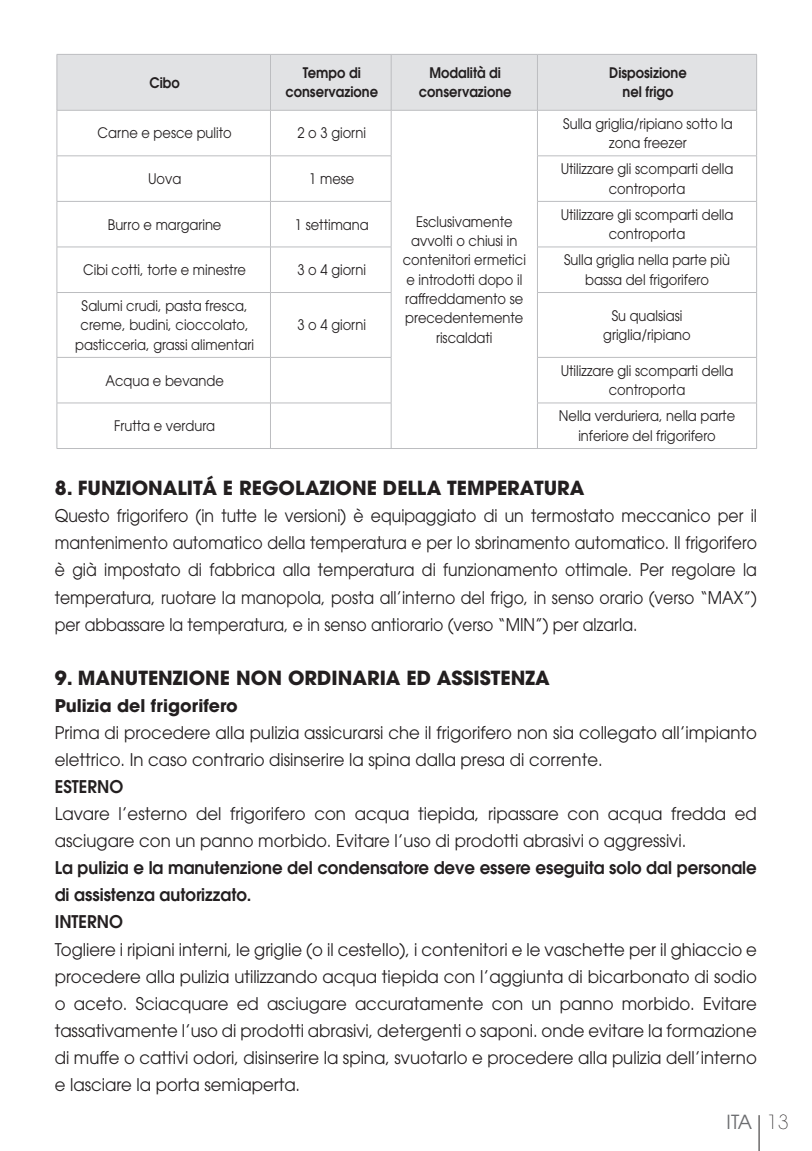
<style>
.page{position:relative;width:812px;height:1151px;background:#fff}
.page>*{position:absolute;margin:0;border:0;box-sizing:border-box;transform-origin:0 0}
.t1{font:700 19.35px "ITC Avant Garde Std";color:#231f20}
.t2{font:19.35px "ITC Avant Garde Std";color:#6c6d70}
.t3{font:17.4px/27px "ITC Avant Garde Std";color:#231f20;scale:.95 1}
.t4{font:17.4px/27px "ITC Avant Garde Std";color:#231f20;text-align:justify;scale:.9 1}
.t5{font:600 17.4px/27px "ITC Avant Garde Std";color:#231f20;scale:.95 1}
.t6{font:700 17.4px "ITC Avant Garde Std";color:#231f20}
.t7{font:14.55px/19.4px "ITC Avant Garde Std";color:#231f20;text-align:center;scale:.9 1}
.t8{font:600 14.55px/19.4px "ITC Avant Garde Std";color:#231f20;text-align:center;scale:.9 1}
.s1{font-weight:200;color:#231f20}
</style>
<div class="page">
<hr style="left:758px;top:1115px;width:1px;height:36px;background:#231f20">
<div style="left:58px;top:55px;width:698px;height:55px;background:#e1e2e4"></div>
<hr style="left:57px;top:54px;width:213px;height:1px;background:#bcbdc0">
<hr style="left:57px;top:55px;width:1px;height:55px;background:#bcbdc0">
<hr style="left:270px;top:54px;width:121px;height:1px;background:#bcbdc0">
<hr style="left:270px;top:55px;width:1px;height:55px;background:#bcbdc0">
<hr style="left:391px;top:54px;width:146px;height:1px;background:#bcbdc0">
<hr style="left:391px;top:55px;width:1px;height:55px;background:#bcbdc0">
<hr style="left:537px;top:54px;width:219px;height:1px;background:#bcbdc0">
<hr style="left:537px;top:55px;width:1px;height:55px;background:#bcbdc0">
<hr style="left:756px;top:55px;width:1px;height:55px;background:#bcbdc0">
<hr style="left:57px;top:110px;width:213px;height:1px;background:#bcbdc0">
<hr style="left:57px;top:111px;width:1px;height:45px;background:#bcbdc0">
<hr style="left:270px;top:110px;width:121px;height:1px;background:#bcbdc0">
<hr style="left:270px;top:111px;width:1px;height:45px;background:#bcbdc0">
<hr style="left:391px;top:110px;width:146px;height:1px;background:#bcbdc0">
<hr style="left:391px;top:111px;width:1px;height:45px;background:#bcbdc0">
<hr style="left:537px;top:110px;width:219px;height:1px;background:#bcbdc0">
<hr style="left:537px;top:111px;width:1px;height:45px;background:#bcbdc0">
<hr style="left:756px;top:111px;width:1px;height:45px;background:#bcbdc0">
<hr style="left:57px;top:156px;width:213px;height:1px;background:#bcbdc0">
<hr style="left:57px;top:156px;width:1px;height:45px;background:#bcbdc0">
<hr style="left:270px;top:156px;width:121px;height:1px;background:#bcbdc0">
<hr style="left:270px;top:156px;width:1px;height:45px;background:#bcbdc0">
<hr style="left:391px;top:156px;width:1px;height:45px;background:#bcbdc0">
<hr style="left:537px;top:156px;width:219px;height:1px;background:#bcbdc0">
<hr style="left:537px;top:156px;width:1px;height:45px;background:#bcbdc0">
<hr style="left:756px;top:156px;width:1px;height:45px;background:#bcbdc0">
<hr style="left:57px;top:201px;width:213px;height:1px;background:#bcbdc0">
<hr style="left:57px;top:202px;width:1px;height:45px;background:#bcbdc0">
<hr style="left:270px;top:201px;width:121px;height:1px;background:#bcbdc0">
<hr style="left:270px;top:202px;width:1px;height:45px;background:#bcbdc0">
<hr style="left:391px;top:202px;width:1px;height:45px;background:#bcbdc0">
<hr style="left:537px;top:201px;width:219px;height:1px;background:#bcbdc0">
<hr style="left:537px;top:202px;width:1px;height:45px;background:#bcbdc0">
<hr style="left:756px;top:202px;width:1px;height:45px;background:#bcbdc0">
<hr style="left:57px;top:247px;width:213px;height:1px;background:#bcbdc0">
<hr style="left:57px;top:247px;width:1px;height:45px;background:#bcbdc0">
<hr style="left:270px;top:247px;width:121px;height:1px;background:#bcbdc0">
<hr style="left:270px;top:247px;width:1px;height:45px;background:#bcbdc0">
<hr style="left:391px;top:247px;width:1px;height:45px;background:#bcbdc0">
<hr style="left:537px;top:247px;width:219px;height:1px;background:#bcbdc0">
<hr style="left:537px;top:247px;width:1px;height:45px;background:#bcbdc0">
<hr style="left:756px;top:247px;width:1px;height:45px;background:#bcbdc0">
<hr style="left:57px;top:292px;width:213px;height:1px;background:#bcbdc0">
<hr style="left:57px;top:293px;width:1px;height:64px;background:#bcbdc0">
<hr style="left:270px;top:292px;width:121px;height:1px;background:#bcbdc0">
<hr style="left:270px;top:293px;width:1px;height:64px;background:#bcbdc0">
<hr style="left:391px;top:293px;width:1px;height:64px;background:#bcbdc0">
<hr style="left:537px;top:292px;width:219px;height:1px;background:#bcbdc0">
<hr style="left:537px;top:293px;width:1px;height:64px;background:#bcbdc0">
<hr style="left:756px;top:293px;width:1px;height:64px;background:#bcbdc0">
<hr style="left:57px;top:357px;width:213px;height:1px;background:#bcbdc0">
<hr style="left:57px;top:358px;width:1px;height:45px;background:#bcbdc0">
<hr style="left:270px;top:357px;width:121px;height:1px;background:#bcbdc0">
<hr style="left:270px;top:358px;width:1px;height:45px;background:#bcbdc0">
<hr style="left:391px;top:358px;width:1px;height:45px;background:#bcbdc0">
<hr style="left:537px;top:357px;width:219px;height:1px;background:#bcbdc0">
<hr style="left:537px;top:358px;width:1px;height:45px;background:#bcbdc0">
<hr style="left:756px;top:358px;width:1px;height:45px;background:#bcbdc0">
<hr style="left:57px;top:403px;width:213px;height:1px;background:#bcbdc0">
<hr style="left:57px;top:403px;width:1px;height:45px;background:#bcbdc0">
<hr style="left:270px;top:403px;width:121px;height:1px;background:#bcbdc0">
<hr style="left:270px;top:403px;width:1px;height:45px;background:#bcbdc0">
<hr style="left:391px;top:403px;width:1px;height:45px;background:#bcbdc0">
<hr style="left:537px;top:403px;width:219px;height:1px;background:#bcbdc0">
<hr style="left:537px;top:403px;width:1px;height:45px;background:#bcbdc0">
<hr style="left:756px;top:403px;width:1px;height:45px;background:#bcbdc0">
<hr style="left:57px;top:448px;width:699px;height:1px;background:#bcbdc0">
<p class="t8" style="left:149px;top:74px;width:35px">Cibo</p>
<p class="t8" style="left:285px;top:64px;width:104px">Tempo di conservazione</p>
<p class="t8" style="left:419px;top:64px;width:104px">Modalità di conservazione</p>
<p class="t8" style="left:609px;top:64px;width:88px">Disposizione nel frigo</p>
<p class="t7" style="left:98px;top:124px;width:150px">Carne e pesce pulito</p>
<p class="t7" style="left:297px;top:124px;width:78px">2 o 3 giorni</p>
<p class="t7" style="left:563px;top:115px;width:190px">Sulla griglia/ripiano sotto la zona freezer</p>
<p class="t7" style="left:148px;top:170px;width:38px">Uova</p>
<p class="t7" style="left:309px;top:170px;width:52px">1 mese</p>
<p class="t7" style="left:560px;top:160px;width:193px">Utilizzare gli scomparti della controporta</p>
<p class="t7" style="left:108px;top:215px;width:128px">Burro e margarine</p>
<p class="t7" style="left:295px;top:215px;width:84px">1 settimana</p>
<p class="t7" style="left:560px;top:206px;width:193px">Utilizzare gli scomparti della controporta</p>
<p class="t7" style="left:83px;top:261px;width:182px">Cibi cotti, torte e minestre</p>
<p class="t7" style="left:297px;top:261px;width:78px">3 o 4 giorni</p>
<p class="t7" style="left:564px;top:251px;width:186px">Sulla griglia nella parte più bassa del frigorifero</p>
<p class="t7" style="left:75px;top:297px;width:200px">Salumi crudi, pasta fresca, creme, budini, cioccolato, pasticceria, grassi alimentari</p>
<p class="t7" style="left:402px;top:213px;width:138px">Esclusivamente avvolti o chiusi in contenitori ermetici e introdotti dopo il raffreddamento se precedentemente riscaldati</p>
<p class="t7" style="left:297px;top:316px;width:78px">3 o 4 giorni</p>
<p class="t7" style="left:603px;top:306px;width:99px">Su qualsiasi griglia/ripiano</p>
<p class="t7" style="left:105px;top:371px;width:133px">Acqua e bevande</p>
<p class="t7" style="left:560px;top:362px;width:193px">Utilizzare gli scomparti della controporta</p>
<p class="t7" style="left:114px;top:417px;width:114px">Frutta e verdura</p>
<p class="t7" style="left:559px;top:407px;width:197px">Nella verduriera, nella parte inferiore del frigorifero</p>
<p class="t1" style="left:55px;top:480px;width:531px">8. FUNZIONALITÁ E REGOLAZIONE DELLA TEMPERATURA</p>
<p class="t4" style="left:55px;top:503px;width:781px">Questo frigorifero (in tutte le versioni) è equipaggiato di un termostato meccanico per il mantenimento automatico della temperatura e per lo sbrinamento automatico. Il frigorifero è già impostato di fabbrica alla temperatura di funzionamento ottimale. Per regolare la temperatura, ruotare la manopola, posta all’interno del frigo, in senso orario (verso “MAX”) per abbassare la temperatura, e in senso antiorario (verso “MIN”) per alzarla.</p>
<p class="t1" style="left:55px;top:670px;width:496px">9. MANUTENZIONE NON ORDINARIA ED ASSISTENZA</p>
<p class="t6" style="left:55px;top:698px;width:185px">Pulizia del frigorifero</p>
<p class="t3" style="left:55px;top:720px;width:740px">Prima di procedere alla pulizia assicurarsi che il frigorifero non sia collegato all’impianto elettrico. In caso contrario disinserire la spina dalla presa di corrente.</p>
<p class="t5" style="left:55px;top:775px;width:74px">ESTERNO</p>
<p class="t3" style="left:55px;top:801px;width:740px">Lavare l’esterno del frigorifero con acqua tiepida, ripassare con acqua fredda ed asciugare con un panno morbido. Evitare l’uso di prodotti abrasivi o aggressivi.</p>
<p class="t5" style="left:55px;top:856px;width:740px">La pulizia e la manutenzione del condensatore deve essere eseguita solo dal personale di assistenza autorizzato.<br>INTERNO</p>
<p class="t3" style="left:55px;top:937px;width:740px;text-align:justify">Togliere i ripiani interni, le griglie (o il cestello), i contenitori e le vaschette per il ghiaccio e procedere alla pulizia utilizzando acqua tiepida con l’aggiunta di bicarbonato di sodio o aceto. Sciacquare ed asciugare accuratamente con un panno morbido. Evitare tassativamente l’uso di prodotti abrasivi, detergenti o saponi. onde evitare la formazione di muffe o cattivi odori, disinserire la spina, svuotarlo e procedere alla pulizia dell’interno e lasciare la porta semiaperta.</p>
<p class="t2" style="left:726px;top:1114px;width:64px">ITA <span class="s1">13</span></p>
</div>
